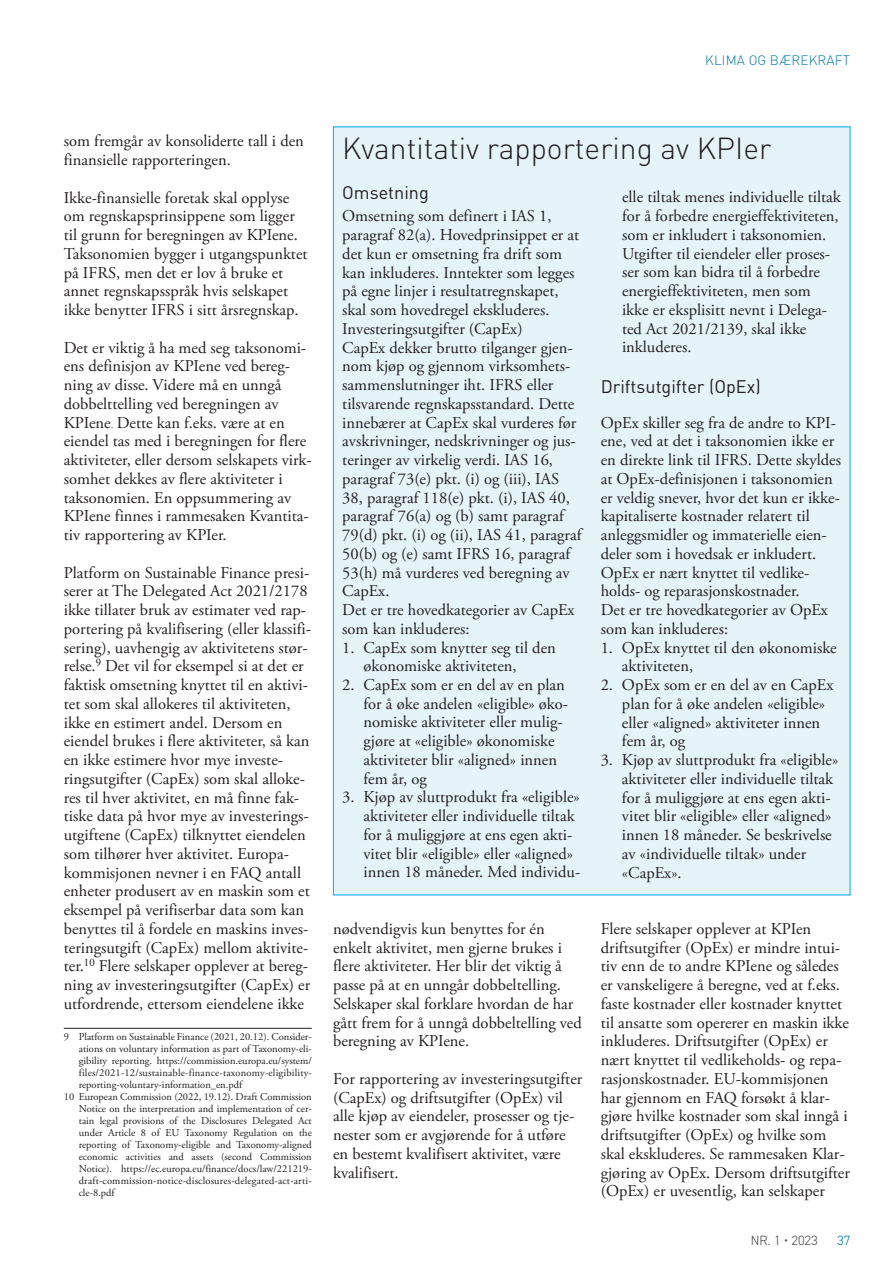
<style>
.page{position:relative;width:893px;height:1263px;background:#fff}
.page>*{position:absolute;margin:0;border:0;box-sizing:border-box;transform-origin:0 0}
.t1{font:300 30px "DIN Pro";color:#231f20}
.t2{font:18px "DIN Pro";color:#231f20}
.t3{font:16.5px/18.8px "Adobe Garamond Pro";color:#231f20}
.t4{font:300 13.5px "DIN Pro";letter-spacing:.01em;color:#0079a3}
.t5{font:300 13.5px "DIN2014";color:#4b4c4d}
.t6{font:300 13.5px "DIN2014";color:#0079a3}
.t7{font:10.5px "Adobe Garamond Pro";color:#231f20}
.t8{font:10.5px "Adobe Garamond Pro";letter-spacing:.02em;color:#231f20}
.s1{font-family:"Times New Roman";font-size:12px}
</style>
<div class="page">
<hr style="left:64px;top:1028px;width:248px;height:1px;background:#231f20">
<div style="left:333px;top:127px;width:517px;height:768px;background:#e5f3fb"></div>
<p class="t4" style="left:705px;top:51px;width:146px">KLIMA OG BÆREKRAFT</p>
<p class="t3" style="left:64px;top:132px;width:242px">som fremgår av konsoliderte tall i den finansielle rapporteringen.</p>
<p class="t3" style="left:64px;top:189px;width:245px">Ikke-finansielle foretak skal opplyse om regnskapsprinsippene som ligger til grunn for beregningen av KPIene.<br>Taksonomien bygger i utgangspunktet på IFRS, men det er lov å bruke et annet regnskapsspråk hvis selskapet ikke benytter IFRS i sitt årsregnskap.</p>
<p class="t3" style="left:64px;top:339px;width:250px">Det er viktig å ha med seg taksonomi&shy;ens definisjon av KPIene ved bereg&shy;ning av disse. Videre må en unngå dobbelttelling ved beregningen av KPIene<span class="s1">.</span> Dette kan f.eks. være at en eiendel tas med i beregningen for flere aktiviteter, eller dersom selskapets virk&shy;somhet dekkes av flere aktiviteter i taksonomien. En oppsummering av KPIene finnes i rammesaken Kvantita&shy;tiv rapportering av KPIer.</p>
<p class="t3" style="left:64px;top:564px;width:249px">Platform on Sustainable Finance presi&shy;serer at The Delegated Act 2021/2178 ikke tillater bruk av estimater ved rap&shy;portering på kvalifisering (eller klassifi&shy;sering), uavhengig av aktivitetens stør&shy;relse.<sup>9</sup> Det vil for eksempel si at det er faktisk omsetning knyttet til en aktivi&shy;tet som skal allokeres til aktiviteten, ikke en estimert andel. Dersom en eiendel brukes i flere aktiviteter, så kan en ikke estimere hvor mye investe&shy;ringsutgifter (CapEx) som skal alloke&shy;res til hver aktivitet, en må finne fak&shy;tiske data på hvor mye av investerings&shy;utgiftene (CapEx) tilknyttet eiendelen som tilhører hver aktivitet. Europa&shy;kommisjonen nevner i en FAQ antall enheter produsert av en maskin som et eksempel på verifiserbar data som kan benyttes til å fordele en maskins inves&shy;teringsutgift (CapEx) mellom aktivite&shy;ter.<sup>10</sup> Flere selskaper opplever at bereg&shy;ning av investeringsutgifter (CapEx) er utfordrende, ettersom eiendelene ikke</p>
<p class="t7" style="left:64px;top:1031px;width:250px">9 Platform on Sustainable Finance (2021, 20.12). Consider-</p>
<p class="t7" style="left:79px;top:1043px;width:235px">ations on voluntary information as part of Taxonomy-eli-</p>
<p class="t7" style="left:79px;top:1055px;width:235px">gibility reporting. https://commission.europa.eu/system/</p>
<p class="t8" style="left:79px;top:1067px;width:235px">files/2021-12/sustainable-finance-taxonomy-eligibility-</p>
<p class="t7" style="left:79px;top:1079px;width:165px">reporting-voluntary-information_en.pdf</p>
<p class="t7" style="left:64px;top:1091px;width:250px">10 European Commission (2022, 19.12). Draft Commission</p>
<p class="t7" style="left:79px;top:1103px;width:235px">Notice on the interpretation and implementation of cer-</p>
<p class="t7" style="left:79px;top:1115px;width:235px">tain legal provisions of the Disclosures Delegated Act</p>
<p class="t7" style="left:79px;top:1127px;width:235px">under Article 8 of EU Taxonomy Regulation on the</p>
<p class="t7" style="left:79px;top:1139px;width:235px">reporting of Taxonomy-eligible and Taxonomy-aligned</p>
<p class="t7" style="left:79px;top:1151px;width:235px">economic activities and assets (second Commission</p>
<p class="t7" style="left:79px;top:1163px;width:235px">Notice). https://ec.europa.eu/finance/docs/law/221219-</p>
<p class="t8" style="left:79px;top:1175px;width:234px">draft-commission-notice-disclosures-delegated-act-arti-</p>
<p class="t7" style="left:79px;top:1187px;width:37px">cle-8.pdf</p>
<h1 class="t1" style="left:342px;top:127px;width:431px">Kvantitativ rapportering av KPIer</h1>
<p class="t2" style="left:342px;top:180px;width:88px">Omsetning</p>
<p class="t3" style="left:342px;top:207px;width:241px">Omsetning som definert i IAS 1, paragraf 82(a). Hovedprinsippet er at det kun er omsetning fra drift som kan inkluderes. Inntekter som legges på egne linjer i resultatregnskapet, skal som hovedregel ekskluderes.<br>Investeringsutgifter (CapEx)<br>CapEx dekker brutto tilganger gjen&shy;nom kjøp og gjennom virksomhets&shy;sammenslutninger iht. IFRS eller tilsvarende regnskapsstandard. Dette innebærer at CapEx skal vurderes før avskrivninger, nedskrivninger og jus&shy;teringer av virkelig verdi. IAS 16, paragraf 73(e) pkt. (i) og (iii), IAS 38, paragraf 118(e) pkt. (i), IAS 40, paragraf 76(a) og (b) samt paragraf 79(d) pkt. (i) og (ii), IAS 41, paragraf 50(b) og (e) samt IFRS 16, paragraf 53(h) må vurderes ved beregning av CapEx.<br>Det er tre hovedkategorier av CapEx som kan inkluderes:</p>
<p class="t3" style="left:363px;top:638px;width:194px;text-indent:-21px">1. CapEx som knytter seg til den økonomiske aktiviteten,</p>
<p class="t3" style="left:363px;top:676px;width:206px;text-indent:-21px">2. CapEx som er en del av en plan for å øke andelen «eligible» øko&shy;nomiske aktiviteter eller mulig&shy;gjøre at «eligible» økonomiske aktiviteter blir «aligned» innen fem år, og</p>
<p class="t3" style="left:363px;top:788px;width:218px;text-indent:-21px">3. Kjøp av sluttprodukt fra «eligible» aktiviteter eller individuelle tiltak for å muliggjøre at ens egen akti&shy;vitet blir «eligible» eller «aligned» innen 18 måneder. Med individu-</p>
<p class="t3" style="left:622px;top:188px;width:220px">elle tiltak menes individuelle tiltak for å forbedre energieffektiviteten, som er inkludert i taksonomien.<br>Utgifter til eiendeler eller proses&shy;ser som kan bidra til å forbedre energieffektiviteten, men som ikke er eksplisitt nevnt i Delega&shy;ted Act 2021/2139, skal ikke inkluderes.</p>
<p class="t2" style="left:601px;top:374px;width:161px">Driftsutgifter (OpEx)</p>
<p class="t3" style="left:601px;top:414px;width:242px">OpEx skiller seg fra de andre to KPI&shy;ene, ved at det i taksonomien ikke er en direkte link til IFRS. Dette skyldes at OpEx-definisjonen i taksonomien er veldig snever, hvor det kun er ikke&shy;kapitaliserte kostnader relatert til anleggsmidler og immaterielle eien&shy;deler som i hovedsak er inkludert.<br>OpEx er nært knyttet til vedlike&shy;holds- og reparasjonskostnader.<br>Det er tre hovedkategorier av OpEx som kan inkluderes:</p>
<p class="t3" style="left:622px;top:638px;width:216px;text-indent:-21px">1. OpEx knyttet til den økonomiske aktiviteten,</p>
<p class="t3" style="left:622px;top:676px;width:213px;text-indent:-21px">2. OpEx som er en del av en CapEx plan for å øke andelen «eligible» eller «aligned» aktiviteter innen fem år, og</p>
<p class="t3" style="left:622px;top:751px;width:218px;text-indent:-21px">3. Kjøp av sluttprodukt fra «eligible» aktiviteter eller individuelle tiltak for å muliggjøre at ens egen akti&shy;vitet blir «eligible» eller «aligned» innen 18 måneder. Se beskrivelse av «individuelle tiltak» under «CapEx».</p>
<p class="t3" style="left:333px;top:920px;width:250px">nødvendigvis kun benyttes for én enkelt aktivitet, men gjerne brukes i flere aktiviteter. Her blir det viktig å passe på at en unngår dobbeltelling.<br>Selskaper skal forklare hvordan de har gått frem for å unngå dobbeltelling ved beregning av KPIene.</p>
<p class="t3" style="left:333px;top:1070px;width:251px">For rapportering av investeringsutgifter (CapEx) og driftsutgifter (OpEx) vil alle kjøp av eiendeler, prosesser og tje&shy;nester som er avgjørende for å utføre en bestemt kvalifisert aktivitet, være kvalifisert.</p>
<p class="t3" style="left:601px;top:920px;width:251px">Flere selskaper opplever at KPIen driftsutgifter (OpEx) er mindre intui&shy;tiv enn de to andre KPIene og således er vanskeligere å beregne, ved at f.eks. faste kostnader eller kostnader knyttet til ansatte som opererer en maskin ikke inkluderes. Driftsutgifter (OpEx) er nært knyttet til vedlikeholds- og repa&shy;rasjonskostnader. EU-kommisjonen har gjennom en FAQ forsøkt å klar&shy;gjøre hvilke kostnader som skal inngå i driftsutgifter (OpEx) og hvilke som skal ekskluderes. Se rammesaken Klar&shy;gjøring av OpEx. Dersom driftsutgifter (OpEx) er uvesentlig, kan selskaper</p>
<p class="t5" style="left:751px;top:1232px;width:69px">NR. 1 • 2023</p>
<p class="t6" style="left:837px;top:1232px;width:15px">37</p>
</div>
